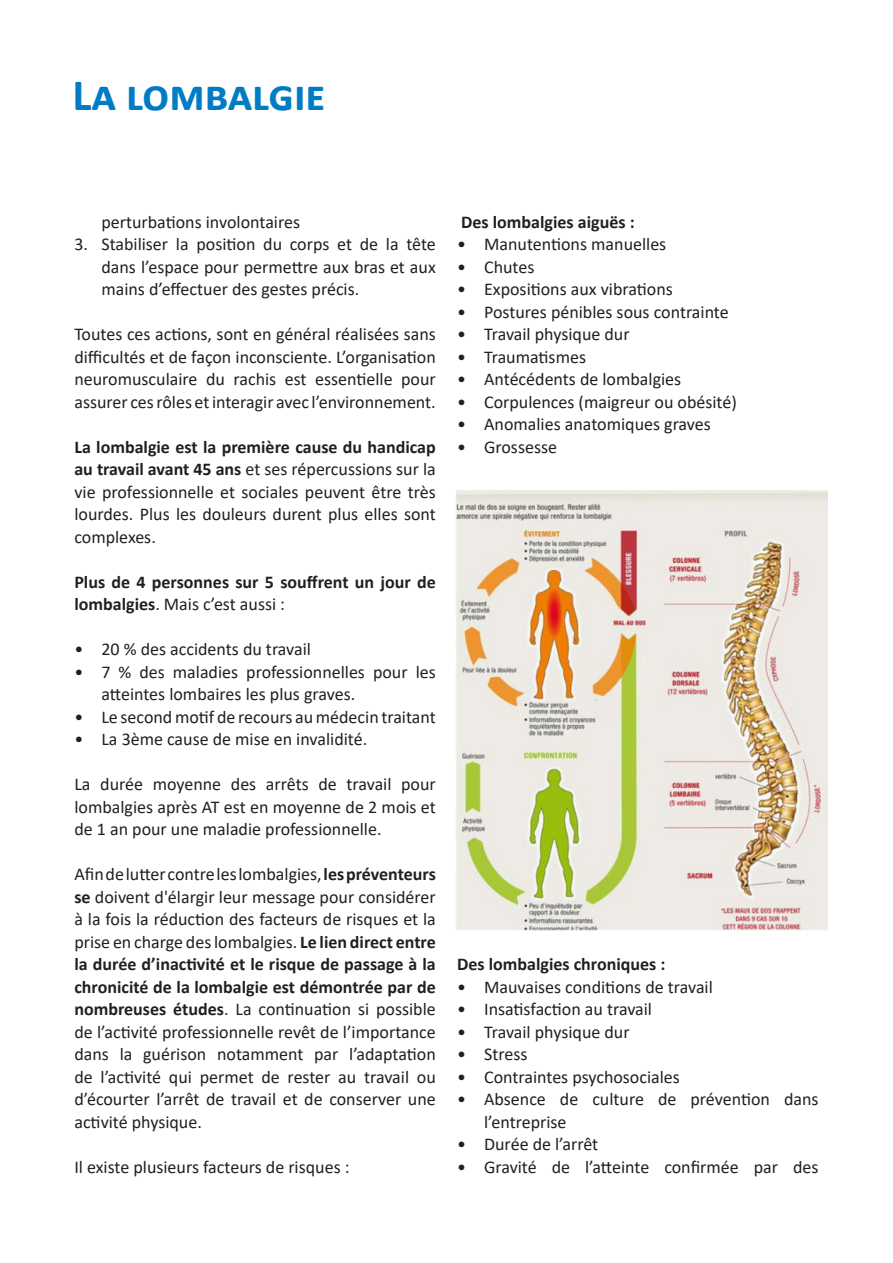
<style>
.page{position:relative;width:893px;height:1263px;background:#fff}
.page>*{position:absolute;margin:0;border:0;box-sizing:border-box;transform-origin:0 0}
.Titre{font:700 45px "Calibri";color:#007cc4}
.Texte_courant{font:18px/22.5px "Calibri";color:#231f20;text-align:justify}
.Texte_courant-2{font:700 18px/22.5px "Calibri";color:#231f20}
.s1{font-weight:700}
.s2{font-weight:400}
</style>
<div class="page">
<img style="left:456px;top:490px;width:372px;height:441px">
<p class="Titre" style="left:73px;top:63px;width:255px">La lombalgie</p>
<p class="Texte_courant" style="left:101px;top:210px;width:200px">perturbations involontaires</p>
<p class="Texte_courant" style="left:101px;top:232px;width:336px;text-indent:-27px">3. Stabiliser la position du corps et de la tête dans l’espace pour permettre aux bras et aux mains d’effectuer des gestes précis.</p>
<p class="Texte_courant" style="left:74px;top:322px;width:363px">Toutes ces actions, sont en général réalisées sans difficultés et de façon inconsciente. L’organisation neuromusculaire du rachis est essentielle pour assurer ces rôles et interagir avec l’environnement.</p>
<p class="Texte_courant" style="left:74px;top:435px;width:363px"><span class="s1">La lombalgie est la première cause du handicap au travail avant 45 ans</span> et ses répercussions sur la vie professionnelle et sociales peuvent être très lourdes. Plus les douleurs durent plus elles sont complexes.</p>
<p class="Texte_courant-2" style="left:74px;top:570px;width:363px">Plus de 4 personnes sur 5 souffrent un jour de lombalgies<span class="s2">. Mais c’est aussi :</span></p>
<p class="Texte_courant" style="left:74px;top:637px;width:238px">• 20 % des accidents du travail</p>
<p class="Texte_courant" style="left:101px;top:660px;width:336px;text-indent:-27px">• 7 % des maladies professionnelles pour les atteintes lombaires les plus graves.</p>
<p class="Texte_courant" style="left:74px;top:705px;width:363px">• Le second motif de recours au médecin traitant</p>
<p class="Texte_courant" style="left:74px;top:727px;width:294px">• La 3ème cause de mise en invalidité.</p>
<p class="Texte_courant" style="left:74px;top:772px;width:363px">La durée moyenne des arrêts de travail pour lombalgies après AT est en moyenne de 2 mois et de 1 an pour une maladie professionnelle.</p>
<p class="Texte_courant" style="left:74px;top:862px;width:363px">Afin de lutter contre les lombalgies, <span class="s1">les préventeurs se</span> doivent d'élargir leur message pour considérer à la fois la réduction des facteurs de risques et la prise en charge des lombalgies. <span class="s1">Le lien direct entre la durée d’inactivité et le risque de passage à la chronicité de la lombalgie est démontrée par de nombreuses études</span>. La continuation si possible de l’activité professionnelle revêt de l’importance dans la guérison notamment par l’adaptation de l’activité qui permet de rester au travail ou d’écourter l’arrêt de travail et de conserver une activité physique.</p>
<p class="Texte_courant" style="left:74px;top:1155px;width:277px">Il existe plusieurs facteurs de risques :</p>
<p class="Texte_courant-2" style="left:461px;top:210px;width:175px">Des lombalgies aiguës :</p>
<p class="Texte_courant" style="left:457px;top:232px;width:211px">• Manutentions manuelles</p>
<p class="Texte_courant" style="left:457px;top:255px;width:79px">• Chutes</p>
<p class="Texte_courant" style="left:457px;top:277px;width:217px">• Expositions aux vibrations</p>
<p class="Texte_courant" style="left:457px;top:300px;width:273px">• Postures pénibles sous contrainte</p>
<p class="Texte_courant" style="left:457px;top:322px;width:174px">• Travail physique dur</p>
<p class="Texte_courant" style="left:457px;top:345px;width:130px">• Traumatismes</p>
<p class="Texte_courant" style="left:457px;top:367px;width:226px">• Antécédents de lombalgies</p>
<p class="Texte_courant" style="left:457px;top:390px;width:281px">• Corpulences (maigreur ou obésité)</p>
<p class="Texte_courant" style="left:457px;top:412px;width:255px">• Anomalies anatomiques graves</p>
<p class="Texte_courant" style="left:457px;top:435px;width:101px">• Grossesse</p>
<p class="Texte_courant-2" style="left:457px;top:953px;width:210px">Des lombalgies chroniques :</p>
<p class="Texte_courant" style="left:457px;top:975px;width:257px">• Mauvaises conditions de travail</p>
<p class="Texte_courant" style="left:457px;top:997px;width:196px">• Insatisfaction au travail</p>
<p class="Texte_courant" style="left:457px;top:1020px;width:174px">• Travail physique dur</p>
<p class="Texte_courant" style="left:457px;top:1042px;width:72px">• Stress</p>
<p class="Texte_courant" style="left:457px;top:1065px;width:224px">• Contraintes psychosociales</p>
<p class="Texte_courant" style="left:484px;top:1087px;width:336px;text-indent:-27px">• Absence de culture de prévention dans l’entreprise</p>
<p class="Texte_courant" style="left:457px;top:1132px;width:143px">• Durée de l’arrêt</p>
<p class="Texte_courant" style="left:457px;top:1155px;width:363px">• Gravité de l’atteinte confirmée par des</p>
</div>
